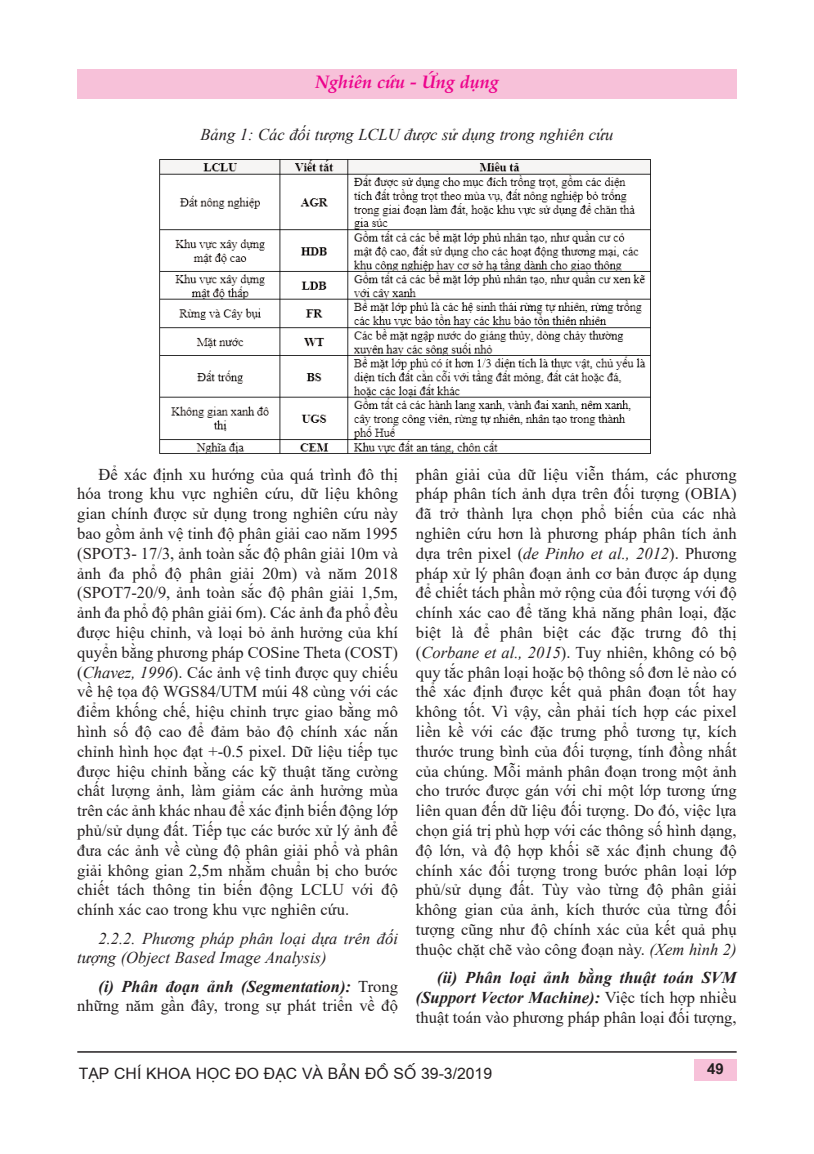
<style>
.page{position:relative;width:814px;height:1154px;background:#fff}
.page>*{position:absolute;margin:0;border:0;box-sizing:border-box;transform-origin:0 0}
.t1{font:italic 700 18px "Palatino Linotype";color:#ed028c}
.t2{font:16.5px/19.8px "Times New Roman";color:#231f20;text-align:justify}
.t3{font:italic 16.5px/19.8px "Times New Roman";color:#231f20}
.t4{font:15.75px "Vn Arial H";color:#231f20}
.t5{font:700 15px "Vn Arial";color:#231f20}
.s1{font-style:italic}
.s2{font-weight:700;font-style:italic}
</style>
<div class="page">
<div style="left:77px;top:69px;width:659px;height:30px;background:#f7c1d9"></div>
<div style="left:694px;top:1059px;width:42px;height:22px;background:#f7c1d9"></div>
<hr style="left:77px;top:1051px;width:659px;height:1px;background:#231f20">
<img style="left:159px;top:159px;width:492px;height:295px">
<p class="t1" style="left:315px;top:72px;width:185px">Nghiên cứu - Ứng dụng</p>
<p class="t3" style="left:200px;top:124px;width:414px">Bảng 1: Các đối tượng LCLU được sử dụng trong nghiên cứu</p>
<p class="t2" style="left:77px;top:464px;width:322px;text-indent:21px">Để xác định xu hướng của quá trình đô thị hóa trong khu vực nghiên cứu, dữ liệu không gian chính được sử dụng trong nghiên cứu này bao gồm ảnh vệ tinh độ phân giải cao năm 1995 (SPOT3- 17/3, ảnh toàn sắc độ phân giải 10m và ảnh đa phổ độ phân giải 20m) và năm 2018 (SPOT7-20/9, ảnh toàn sắc độ phân giải 1,5m, ảnh đa phổ độ phân giải 6m). Các ảnh đa phổ đều được hiệu chỉnh, và loại bỏ ảnh hưởng của khí quyển bằng phương pháp COSine Theta (COST) (<span class="s1">Chavez, 1996</span>). Các ảnh vệ tinh được quy chiếu về hệ tọa độ WGS84/UTM múi 48 cùng với các điểm khống chế, hiệu chỉnh trực giao bằng mô hình số độ cao để đảm bảo độ chính xác nắn chỉnh hình học đạt +-0.5 pixel. Dữ liệu tiếp tục được hiệu chỉnh bằng các kỹ thuật tăng cường chất lượng ảnh, làm giảm các ảnh hưởng mùa trên các ảnh khác nhau để xác định biến động lớp phủ/sử dụng đất. Tiếp tục các bước xử lý ảnh để đưa các ảnh về cùng độ phân giải phổ và phân giải không gian 2,5m nhằm chuẩn bị cho bước chiết tách thông tin biến động LCLU với độ chính xác cao trong khu vực nghiên cứu.</p>
<p class="t3" style="left:77px;top:928px;width:322px;text-indent:21px">2.2.2. Phương pháp phân loại dựa trên đối tượng (Object Based Image Analysis)</p>
<p class="t2" style="left:77px;top:976px;width:322px;text-align:right"><span class="s2">(i) Phân đoạn ảnh (Segmentation):</span> Trong những năm gần đây, trong sự phát triển về độ</p>
<p class="t2" style="left:416px;top:464px;width:322px">phân giải của dữ liệu viễn thám, các phương pháp phân tích ảnh dựa trên đối tượng (OBIA) đã trở thành lựa chọn phổ biến của các nhà nghiên cứu hơn là phương pháp phân tích ảnh dựa trên pixel (<span class="s1">de Pinho et al., 2012</span>). Phương pháp xử lý phân đoạn ảnh cơ bản được áp dụng để chiết tách phần mở rộng của đối tượng với độ chính xác cao để tăng khả năng phân loại, đặc biệt là để phân biệt các đặc trưng đô thị (<span class="s1">Corbane et al., 2015</span>). Tuy nhiên, không có bộ quy tắc phân loại hoặc bộ thông số đơn lẻ nào có thể xác định được kết quả phân đoạn tốt hay không tốt. Vì vậy, cần phải tích hợp các pixel liền kề với các đặc trưng phổ tương tự, kích thước trung bình của đối tượng, tính đồng nhất của chúng. Mỗi mảnh phân đoạn trong một ảnh cho trước được gán với chỉ một lớp tương ứng liên quan đến dữ liệu đối tượng. Do đó, việc lựa chọn giá trị phù hợp với các thông số hình dạng, độ lớn, và độ hợp khối sẽ xác định chung độ chính xác đối tượng trong bước phân loại lớp phủ/sử dụng đất. Tùy vào từng độ phân giải không gian của ảnh, kích thước của từng đối tượng cũng như độ chính xác của kết quả phụ thuộc chặt chẽ vào công đoạn này. <span class="s1">(Xem hình 2)</span></p>
<p class="t2" style="left:416px;top:967px;width:322px;text-indent:21px"><span class="s2">(ii) Phân loại ảnh bằng thuật toán SVM (Support Vector Machine):</span> Việc tích hợp nhiều thuật toán vào phương pháp phân loại đối tượng,</p>
<p class="t4" style="left:79px;top:1063px;width:415px">T¹P CHÝ KHOA HÄC ®O ®¹C VΜ B¶N ®Å SÈ 39-3/2019</p>
<p class="t5" style="left:707px;top:1060px;width:18px">49</p>
</div>
